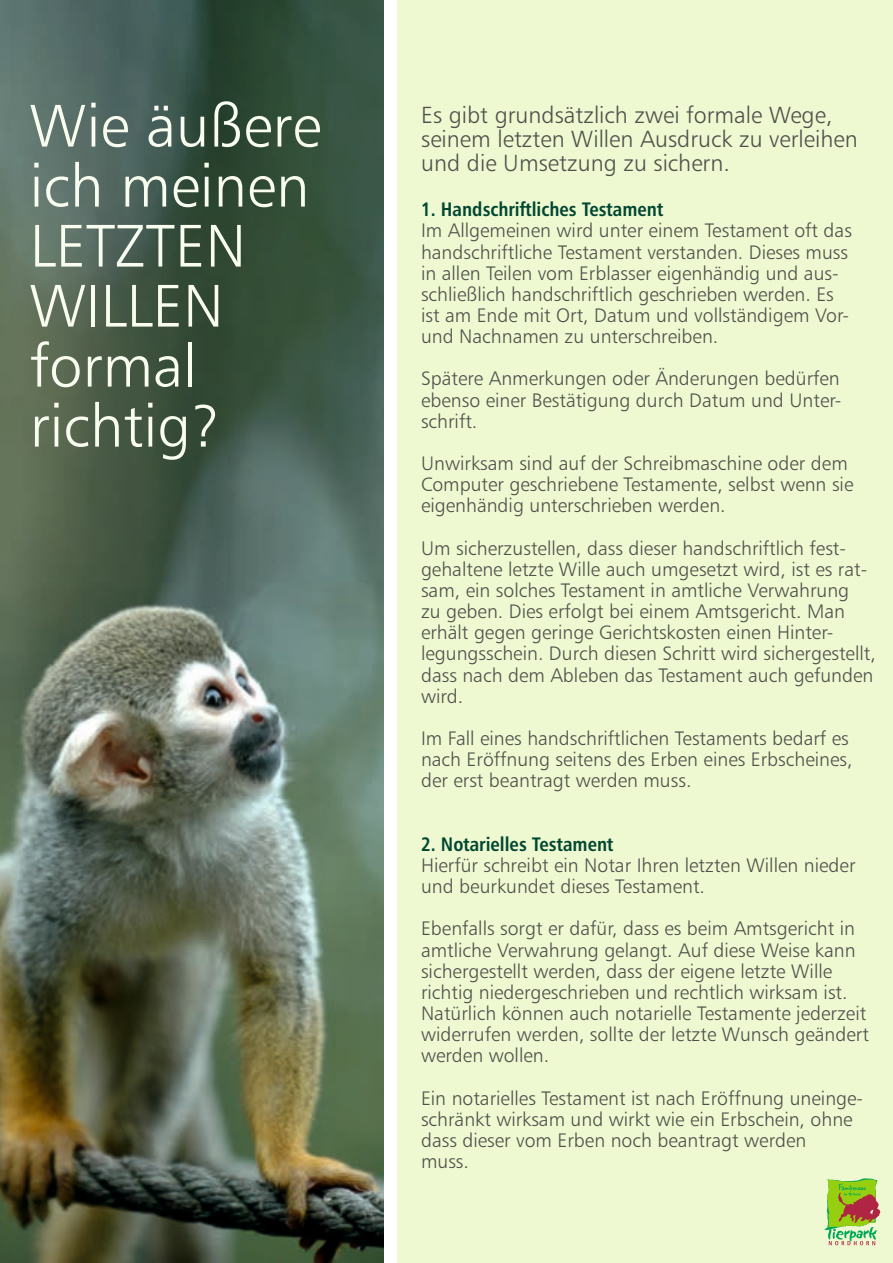
<style>
.page{position:relative;width:893px;height:1263px;background:#fff}
.page>*{position:absolute;margin:0;border:0;box-sizing:border-box;transform-origin:0 0}
.t1{font:60px/60px "Humanist 777 BT Light B";color:#f8fdef}
.t2{font:23.4px/24px "Humanist 777 BT Light B";color:#504f4b}
.t3{font:19.5px/21.1px "Humanist 777 BT Light B";color:#504f4b}
.t4{font:19.5px "Humanist 777 BT Bold Condensed B";color:#004630}
</style>
<div class="page">
<div style="left:397px;top:0;width:496px;height:1263px;background:#eef9d1"></div>
<img style="left:0;top:0;width:384px;height:1262px">
<svg style="left:825px;top:1178px;width:55px;height:67px"></svg>
<h1 class="t1" style="left:30px;top:101px;width:293px">Wie äußere ich meinen<br>LETZTEN<br>WILLEN formal richtig?</h1>
<p class="t2" style="left:421px;top:105px;width:438px">Es gibt grundsätzlich zwei formale Wege, seinem letzten Willen Ausdruck zu verleihen und die Umsetzung zu sichern.</p>
<p class="t4" style="left:421px;top:201px;width:244px">1. Handschriftliches Testament</p>
<p class="t3" style="left:421px;top:222px;width:432px">Im Allgemeinen wird unter einem Testament oft das handschriftliche Testament verstanden. Dieses muss in allen Teilen vom Erblasser eigenhändig und aus&shy;schließlich handschriftlich geschrieben werden. Es ist am Ende mit Ort, Datum und vollständigem Vor&shy;und Nachnamen zu unterschreiben.</p>
<p class="t3" style="left:421px;top:370px;width:422px;text-align:justify">Spätere Anmerkungen oder Änderungen bedürfen ebenso einer Bestätigung durch Datum und Unter&shy;schrift.</p>
<p class="t3" style="left:421px;top:454px;width:434px">Unwirksam sind auf der Schreibmaschine oder dem<br>Computer geschriebene Testamente, selbst wenn sie eigenhändig unterschrieben werden.</p>
<p class="t3" style="left:421px;top:539px;width:456px">Um sicherzustellen, dass dieser handschriftlich fest&shy;gehaltene letzte Wille auch umgesetzt wird, ist es rat&shy;sam, ein solches Testament in amtliche Verwahrung<br>zu geben. Dies erfolgt bei einem Amtsgericht. Man erhält gegen geringe Gerichtskosten einen Hinter&shy;legungsschein. Durch diesen Schritt wird sichergestellt, dass nach dem Ableben das Testament auch gefunden wird.</p>
<p class="t3" style="left:421px;top:729px;width:433px">Im Fall eines handschriftlichen Testaments bedarf es nach Eröffnung seitens des Erben eines Erbscheines, der erst beantragt werden muss.</p>
<p class="t4" style="left:421px;top:836px;width:194px">2. Notarielles Testament</p>
<p class="t3" style="left:421px;top:856px;width:436px">Hierfür schreibt ein Notar Ihren letzten Willen nieder und beurkundet dieses Testament.</p>
<p class="t3" style="left:421px;top:920px;width:449px">Ebenfalls sorgt er dafür, dass es beim Amtsgericht in amtliche Verwahrung gelangt. Auf diese Weise kann sichergestellt werden, dass der eigene letzte Wille richtig niedergeschrieben und rechtlich wirksam ist.<br>Natürlich können auch notarielle Testamente jederzeit widerrufen werden, sollte der letzte Wunsch geändert werden wollen.</p>
<p class="t3" style="left:421px;top:1089px;width:444px">Ein notarielles Testament ist nach Eröffnung uneinge&shy;schränkt wirksam und wirkt wie ein Erbschein, ohne dass dieser vom Erben noch beantragt werden<br>muss.</p>
</div>
